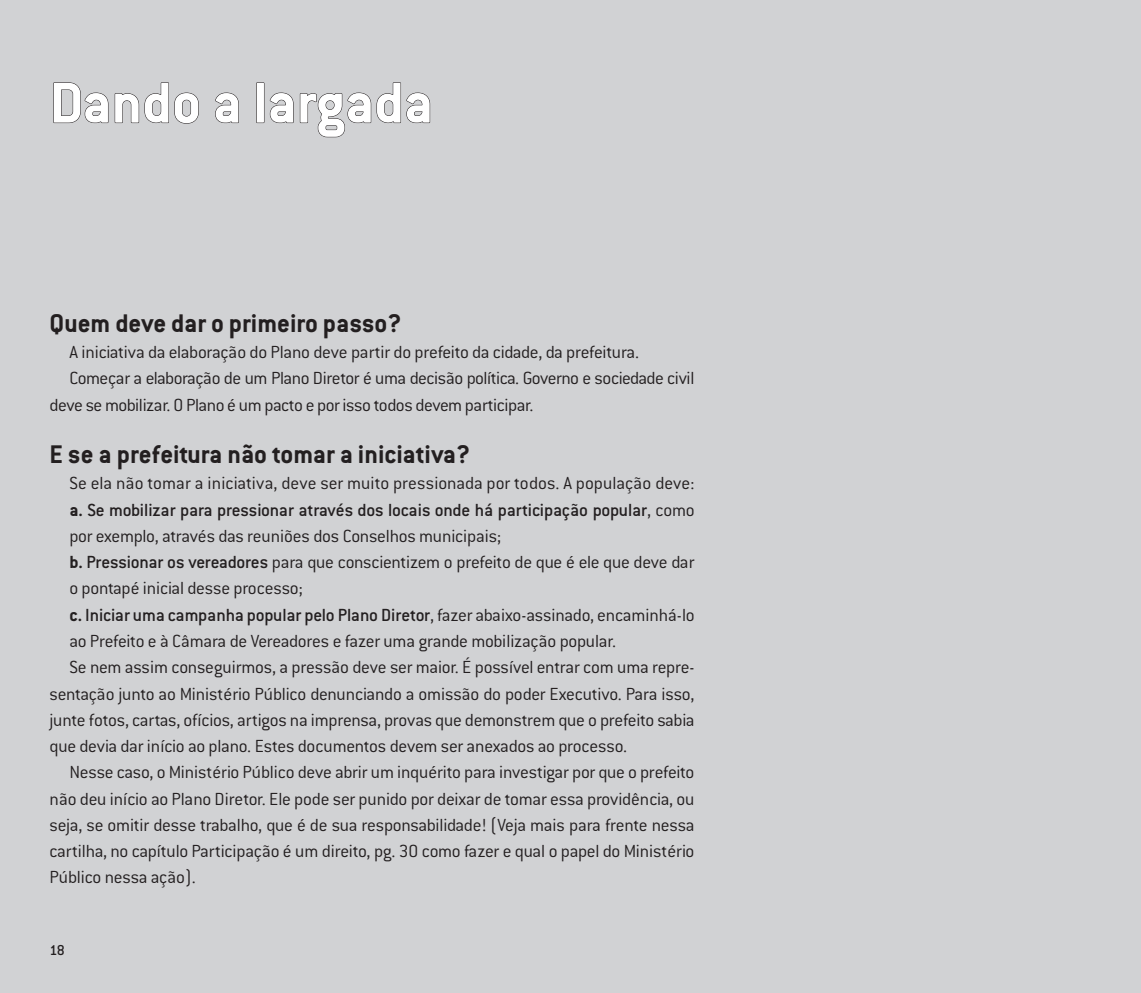
<style>
.page{position:relative;width:1141px;height:993px;background:#fff}
.page>*{position:absolute;margin:0;border:0;box-sizing:border-box;transform-origin:0 0}
.titulos_cinzaout{font:700 63px "Conduit ITC";color:#fff}
.Sub01{font:700 28px "Conduit ITC";color:#231f20}
.Texto{font:300 19.25px/26.2px "Conduit ITC";letter-spacing:-.015em;color:#231f20;text-align:justify}
.item{font:300 19.25px/26.2px "Conduit ITC";letter-spacing:-.015em;color:#231f20}
.item-2{font:500 19.25px/26.2px "Conduit ITC";letter-spacing:-.01em;color:#231f20}
.t1{font:500 15.75px "Conduit ITC";color:#231f20}
.s1{font-weight:700}
.s2{font-weight:300}
.s3{font-weight:500}
</style>
<div class="page">
<div style="left:0;top:0;width:1141px;height:992px;background:#d1d2d4"></div>
<svg style="left:53px;top:82px;width:146px;height:42px"></svg>
<svg style="left:215px;top:92px;width:24px;height:31px"></svg>
<div style="left:256px;top:82px;width:8px;height:41px;border:1px solid #231f20"></div>
<svg style="left:269px;top:82px;width:161px;height:56px"></svg>
<p class="titulos_cinzaout" style="left:50px;top:66px;width:385px">Dando a largada</p>
<p class="Sub01" style="left:50px;top:306px;width:354px">Quem deve dar o primeiro passo?</p>
<p class="Texto" style="left:69px;top:339px;width:571px">A iniciativa da elaboração do Plano deve partir do prefeito da cidade, da prefeitura.</p>
<p class="Texto" style="left:50px;top:365px;width:646px;text-indent:20px">Começar a elaboração de um Plano Diretor é uma decisão política. Governo e sociedade civil deve se mobilizar. O Plano é um pacto e por isso todos devem participar.</p>
<p class="Sub01" style="left:50px;top:438px;width:422px">E se a prefeitura não tomar a iniciativa?</p>
<p class="Texto" style="left:69px;top:470px;width:626px">Se ela não tomar a iniciativa, deve ser muito pressionada por todos. A população deve:</p>
<p class="item-2" style="left:69px;top:496px;width:627px"><span class="s1">a.</span> Se mobilizar para pressionar através dos locais onde há participação popular<span class="s2">, como por exemplo, através das reuniões dos Conselhos municipais;</span></p>
<p class="item" style="left:69px;top:549px;width:626px"><span class="s1">b.</span> <span class="s3">Pressionar os vereadores</span> para que conscientizem o prefeito de que é ele que deve dar o pontapé inicial desse processo;</p>
<p class="item" style="left:69px;top:601px;width:627px"><span class="s1">c.</span> <span class="s3">Iniciar uma campanha popular pelo Plano Diretor</span>, fazer abaixo-assinado, encaminhá-lo ao Prefeito e à Câmara de Vereadores e fazer uma grande mobilização popular.</p>
<p class="Texto" style="left:50px;top:654px;width:646px;text-indent:20px">Se nem assim conseguirmos, a pressão deve ser maior. É possível entrar com uma repre&shy;sentação junto ao Ministério Público denunciando a omissão do poder Executivo. Para isso, junte fotos, cartas, ofícios, artigos na imprensa, provas que demonstrem que o prefeito sabia que devia dar início ao plano. Estes documentos devem ser anexados ao processo.</p>
<p class="Texto" style="left:50px;top:759px;width:646px;text-indent:20px">Nesse caso, o Ministério Público deve abrir um inquérito para investigar por que o prefeito não deu início ao Plano Diretor. Ele pode ser punido por deixar de tomar essa providência, ou seja, se omitir desse trabalho, que é de sua responsabilidade! (Veja mais para frente nessa cartilha, no capítulo Participação é um direito, pg. 30 como fazer e qual o papel do Ministério Público nessa ação).</p>
<p class="t1" style="left:50px;top:941px;width:17px">18</p>
</div>
